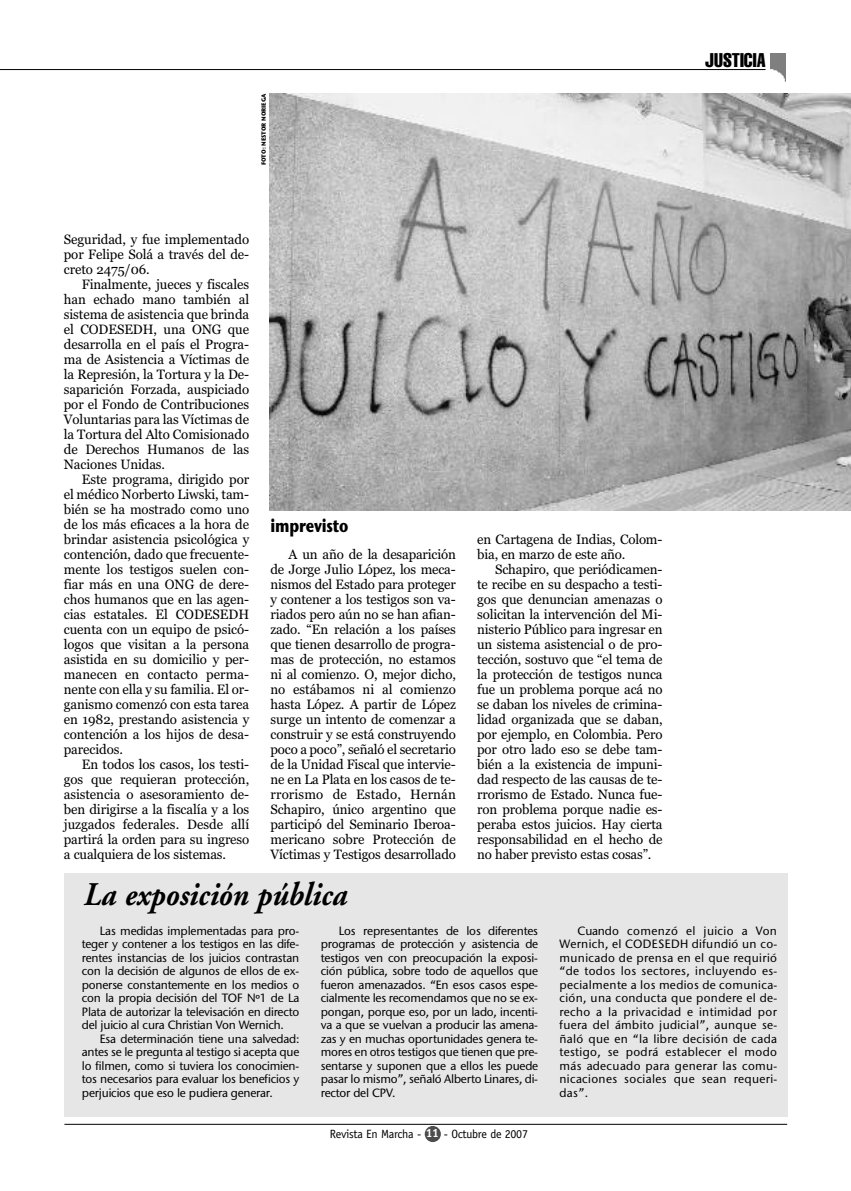
<style>
.page{position:relative;width:851px;height:1191px;background:#fff}
.page>*{position:absolute;margin:0;border:0;box-sizing:border-box;transform-origin:0 0}
.t1{font:italic 700 33px "Adobe Garamond";color:#000;scale:.9 1}
.t2{font:extra-condensed 19.5px "Helvetica";color:#000}
.t3{font:18px "Stone Sans ITCTT Bold";letter-spacing:-.015em;color:#000;scale:.8 1}
.t4{font:13.5px/15px "Georgia";letter-spacing:-.005em;color:#000;text-align:justify}
.t5{font:12px/13.5px "Stone Sans ITCTT Medium";letter-spacing:-.015em;color:#000;text-align:justify}
.t6{font:12px "Officina Sans Std";letter-spacing:-.025em;color:#000}
.t7{font:6px "Stone Sans ITCTT Bold";letter-spacing:-.015em;color:#000}
.s1{font-weight:700;color:#fff}
</style>
<div class="page">
<div style="left:64px;top:873px;width:723px;height:243px;background:#e6e6e6"></div>
<img style="left:270px;top:94px;width:580px;height:416px">
<div style="left:424px;top:1126px;width:17px;height:16px;background:#4d4d4d;border-radius:50%"></div>
<hr style="left:0;top:69px;width:765px;height:1px;background:#000">
<img style="left:770px;top:53px;width:15px;height:29px">
<hr style="left:64px;top:1124px;width:723px;height:1px;background:#000">
<p class="t7" style="left:260px;top:165px;width:73px;rotate:-90deg">FOTO: NESTOR NORIEGA</p>
<p class="t4" style="left:64px;top:232px;width:187px">Seguridad, y fue implementado por Felipe Solá a través del de&shy;creto 2475/06.</p>
<p class="t4" style="left:64px;top:277px;width:187px;text-indent:18px">Finalmente, jueces y fiscales han echado mano también al sistema de asistencia que brinda el CODESEDH, una ONG que desarrolla en el país el Progra&shy;ma de Asistencia a Víctimas de la Represión, la Tortura y la De&shy;saparición Forzada, auspiciado por el Fondo de Contribuciones Voluntarias para las Víctimas de la Tortura del Alto Comisionado de Derechos Humanos de las Naciones Unidas.</p>
<p class="t4" style="left:64px;top:472px;width:187px;text-indent:18px">Este programa, dirigido por el médico Norberto Liwski, tam&shy;bién se ha mostrado como uno de los más eficaces a la hora de brindar asistencia psicológica y contención, dado que frecuente&shy;mente los testigos suelen con&shy;fiar más en una ONG de dere&shy;chos humanos que en las agen&shy;cias estatales. El CODESEDH cuenta con un equipo de psicó&shy;logos que visitan a la persona asistida en su domicilio y per&shy;manecen en contacto perma&shy;nente con ella y su familia. El or&shy;ganismo comenzó con esta tarea en 1982, prestando asistencia y contención a los hijos de desa&shy;parecidos.</p>
<p class="t4" style="left:64px;top:757px;width:187px;text-indent:18px">En todos los casos, los testi&shy;gos que requieran protección, asistencia o asesoramiento de&shy;ben dirigirse a la fiscalía y a los juzgados federales. Desde allí partirá la orden para su ingreso a cualquiera de los sistemas.</p>
<h3 class="t3" style="left:270px;top:514px;width:99px">imprevisto</h3>
<p class="t4" style="left:270px;top:547px;width:187px;text-indent:18px">A un año de la desaparición de Jorge Julio López, los meca&shy;nismos del Estado para proteger y contener a los testigos son va&shy;riados pero aún no se han afian&shy;zado. “En relación a los países que tienen desarrollo de progra&shy;mas de protección, no estamos ni al comienzo. O, mejor dicho, no estábamos ni al comienzo hasta López. A partir de López surge un intento de comenzar a construir y se está construyendo poco a poco”, señaló el secretario de la Unidad Fiscal que intervie&shy;ne en La Plata en los casos de te&shy;rrorismo de Estado, Hernán Schapiro, único argentino que participó del Seminario Iberoa&shy;mericano sobre Protección de Víctimas y Testigos desarrollado</p>
<h1 class="t1" style="left:83px;top:874px;width:294px">La exposición pública</h1>
<p class="t4" style="left:477px;top:532px;width:187px">en Cartagena de Indias, Colom&shy;bia, en marzo de este año.</p>
<p class="t4" style="left:477px;top:562px;width:187px;text-indent:18px">Schapiro, que periódicamen&shy;te recibe en su despacho a testi&shy;gos que denuncian amenazas o solicitan la intervención del Mi&shy;nisterio Público para ingresar en un sistema asistencial o de pro&shy;tección, sostuvo que “el tema de la protección de testigos nunca fue un problema porque acá no se daban los niveles de crimina&shy;lidad organizada que se daban, por ejemplo, en Colombia. Pero por otro lado eso se debe tam&shy;bién a la existencia de impuni&shy;dad respecto de las causas de te&shy;rrorismo de Estado. Nunca fue&shy;ron problema porque nadie es&shy;peraba estos juicios. Hay cierta responsabilidad en el hecho de no haber previsto estas cosas”.</p>
<h2 class="t2" style="left:705px;top:53px;width:62px">JUSTICIA</h2>
<p class="t5" style="left:82px;top:923px;width:219px;text-indent:18px">Las medidas implementadas para pro&shy;teger y contener a los testigos en las dife&shy;rentes instancias de los juicios contrastan con la decisión de algunos de ellos de ex&shy;ponerse constantemente en los medios o con la propia decisión del TOF Nº1 de La Plata de autorizar la televisación en directo del juicio al cura Christian Von Wernich.</p>
<p class="t5" style="left:82px;top:1031px;width:219px;text-indent:18px">Esa determinación tiene una salvedad: antes se le pregunta al testigo si acepta que lo filmen, como si tuviera los conocimien&shy;tos necesarios para evaluar los beneficios y perjuicios que eso le pudiera generar.</p>
<p class="t5" style="left:320px;top:923px;width:219px;text-indent:18px">Los representantes de los diferentes programas de protección y asistencia de testigos ven con preocupación la exposi&shy;ción pública, sobre todo de aquellos que fueron amenazados. “En esos casos espe&shy;cialmente les recomendamos que no se ex&shy;pongan, porque eso, por un lado, incenti&shy;va a que se vuelvan a producir las amena&shy;zas y en muchas oportunidades genera te&shy;mores en otros testigos que tienen que pre&shy;sentarse y suponen que a ellos les puede pasar lo mismo”, señaló Alberto Linares, di&shy;rector del CPV.</p>
<p class="t5" style="left:559px;top:923px;width:219px;text-indent:18px">Cuando comenzó el juicio a Von Wernich, el CODESEDH difundió un co&shy;municado de prensa en el que requirió “de todos los sectores, incluyendo es&shy;pecialmente a los medios de comunica&shy;ción, una conducta que pondere el de&shy;recho a la privacidad e intimidad por fuera del ámbito judicial”, aunque se&shy;ñaló que en “la libre decisión de cada testigo, se podrá establecer el modo más adecuado para generar las comu&shy;nicaciones sociales que sean requeri&shy;das”.</p>
<p class="t6" style="left:330px;top:1128px;width:200px">Revista En Marcha - <span class="s1">11</span> - Octubre de 2007</p>
</div>
